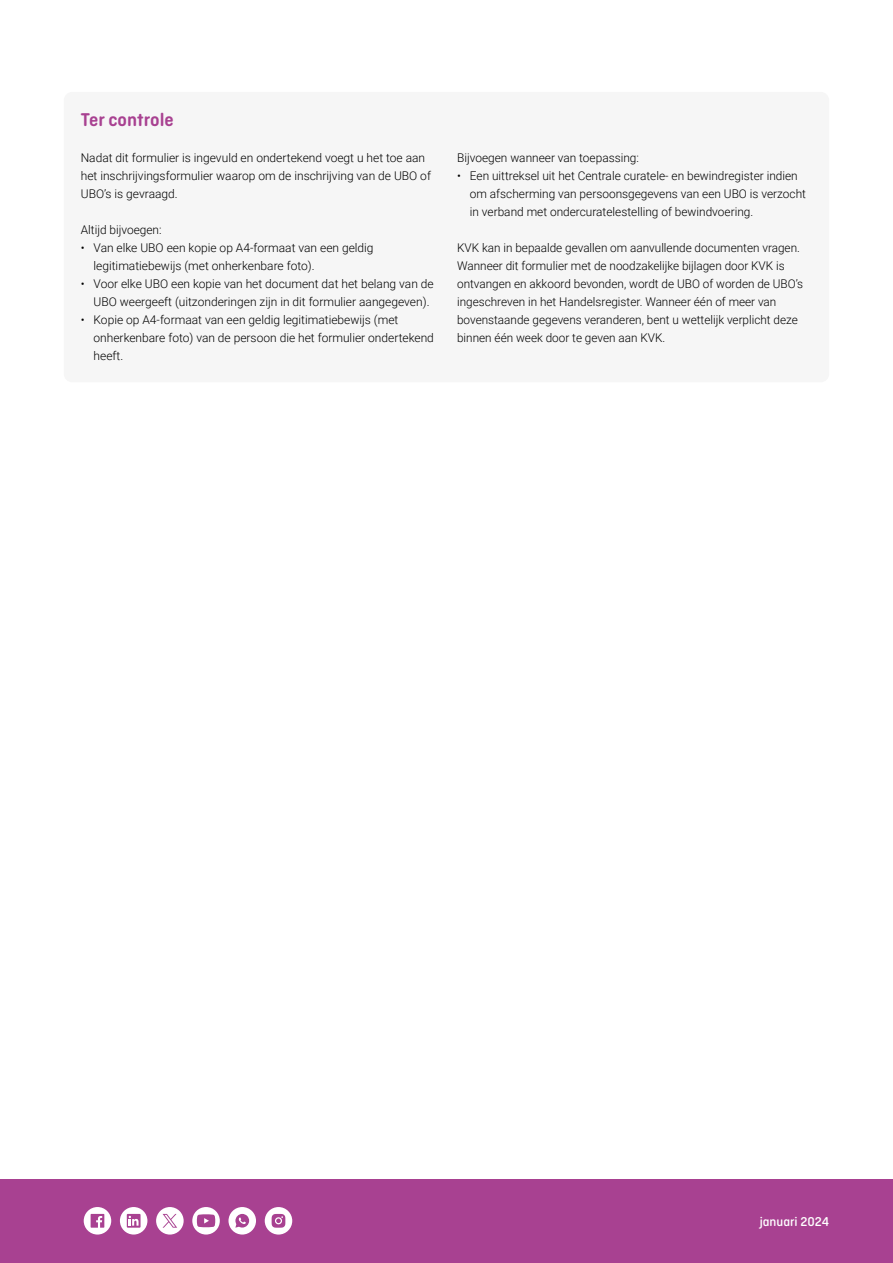
<style>
.page{position:relative;width:893px;height:1263px;background:#fff}
.page>*{position:absolute;margin:0;border:0;box-sizing:border-box;transform-origin:0 0}
._02a_Kader_kop_groot{font:600 19.5px "Ciutadella Rounded";color:#a84191}
.t1{font:500 13.5px "Ciutadella Rounded";color:#fff}
._02c_Kader_tekst{font:300 12px/18px "Roboto";color:#000}
._03_no_span{font:300 12px/18px "Roboto";color:#000}
</style>
<div class="page">
<div style="left:0;top:1179px;width:893px;height:84px;background:#a84191"></div>
<svg style="left:192px;top:1207px;width:28px;height:27px"></svg>
<svg style="left:120px;top:1207px;width:27px;height:27px"></svg>
<svg style="left:84px;top:1207px;width:27px;height:27px"></svg>
<svg style="left:228px;top:1207px;width:28px;height:27px"></svg>
<svg style="left:265px;top:1207px;width:27px;height:27px"></svg>
<svg style="left:156px;top:1207px;width:28px;height:27px"></svg>
<div style="left:64px;top:92px;width:765px;height:290px;background:#f6f6f6;border-radius:9px"></div>
<h3 class="_02a_Kader_kop_groot" style="left:81px;top:109px;width:94px">Ter controle</h3>
<p class="_03_no_span" style="left:81px;top:148px;width:352px">Nadat dit formulier is ingevuld en ondertekend voegt u het toe aan het inschrijvingsformulier waarop om de inschrijving van de UBO of<br>UBO’s is gevraagd.</p>
<p class="_02c_Kader_tekst" style="left:81px;top:220px;width:82px">Altijd bijvoegen:</p>
<p class="_02c_Kader_tekst" style="left:94px;top:238px;width:282px;text-indent:-13px">• Van elke UBO een kopie op A4-formaat van een geldig legitimatiebewijs (met onherkenbare foto).</p>
<p class="_02c_Kader_tekst" style="left:94px;top:274px;width:342px;text-indent:-13px">• Voor elke UBO een kopie van het document dat het belang van de<br>UBO weergeeft (uitzonderingen zijn in dit formulier aangegeven).</p>
<p class="_02c_Kader_tekst" style="left:94px;top:310px;width:342px;text-indent:-13px">• Kopie op A4-formaat van een geldig legitimatiebewijs (met onherkenbare foto) van de persoon die het formulier ondertekend heeft.</p>
<p class="_02c_Kader_tekst" style="left:457px;top:148px;width:183px">Bijvoegen wanneer van toepassing:</p>
<p class="_02c_Kader_tekst" style="left:470px;top:166px;width:338px;text-indent:-13px">• Een uittreksel uit het Centrale curatele- en bewindregister indien om afscherming van persoonsgegevens van een UBO is verzocht in verband met ondercuratelestelling of bewindvoering.</p>
<p class="_02c_Kader_tekst" style="left:457px;top:238px;width:348px">KVK kan in bepaalde gevallen om aanvullende documenten vragen.<br>Wanneer dit formulier met de noodzakelijke bijlagen door KVK is ontvangen en akkoord bevonden, wordt de UBO of worden de UBO’s ingeschreven in het Handelsregister. Wanneer één of meer van bovenstaande gegevens veranderen, bent u wettelijk verplicht deze binnen één week door te geven aan KVK.</p>
<p class="t1" style="left:760px;top:1214px;width:71px">januari 2024</p>
</div>
